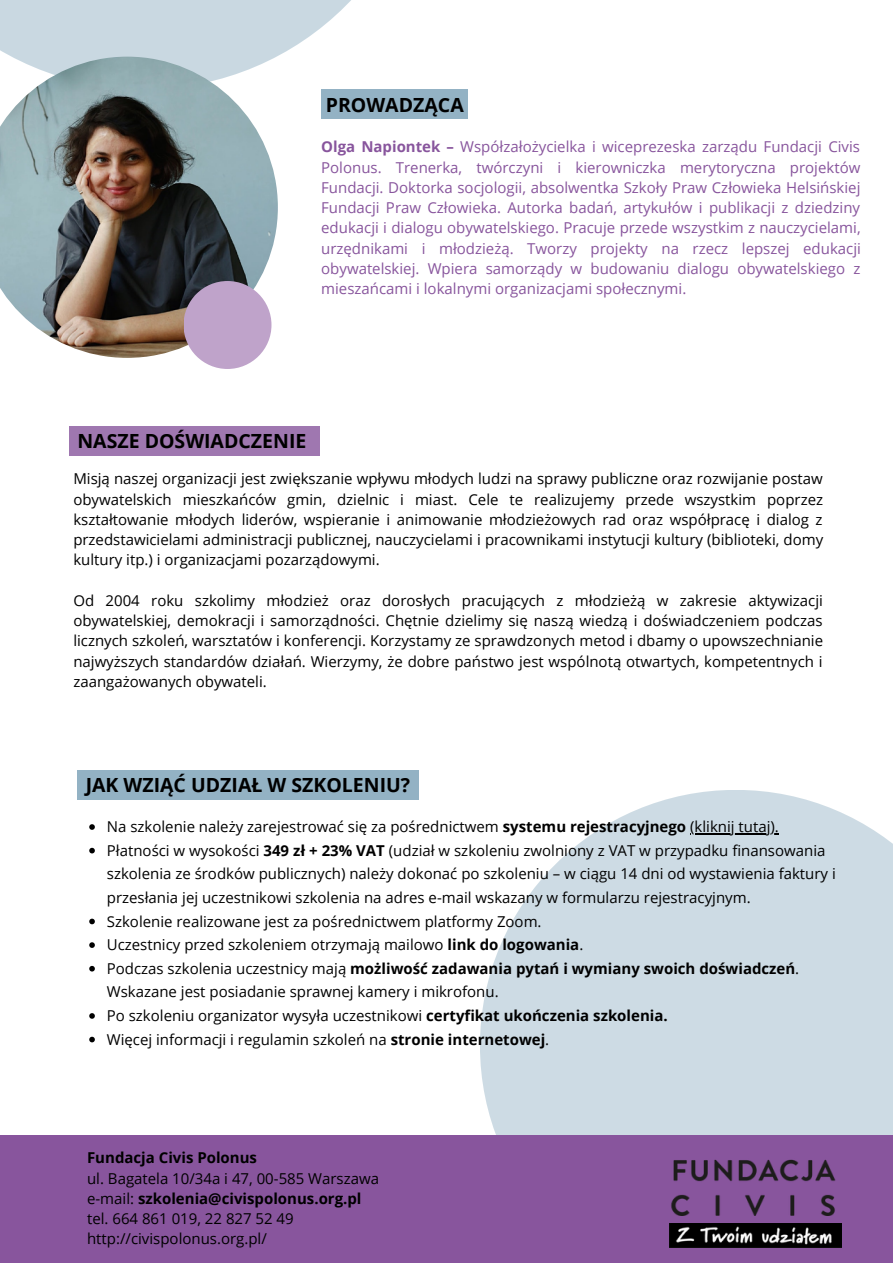
<style>
.page{position:relative;width:893px;height:1264px;background:#fff}
.page>*{position:absolute;margin:0;border:0;box-sizing:border-box;transform-origin:0 0}
.t1{font:700 19.5px "Open Sans";color:#000}
.t2{font:15px/20.2px "Open Sans";color:#000;text-align:justify}
.t3{font:15px/20.2px "Open Sans";color:#88559d;text-align:justify}
.t4{font:700 15px "Open Sans";color:#000}
.s1{font-weight:700}
</style>
<div class="page">
<svg style="left:0;top:0;width:351px;height:57px;background:#cedbe3"></svg>
<img style="left:0;top:57px;width:278px;height:301px">
<div style="left:183px;top:281px;width:88px;height:88px;background:#bfa3ca;border-radius:50%"></div>
<div style="left:321px;top:89px;width:146px;height:29px;background:#93b2c4"></div>
<svg style="left:480px;top:790px;width:412px;height:345px;background:#d2dfe7"></svg>
<div style="left:69px;top:426px;width:251px;height:30px;background:#9f77b0"></div>
<div style="left:77px;top:770px;width:341px;height:29px;background:#93b2c4"></div>
<div style="left:0;top:1135px;width:892px;height:127px;background:#88559d"></div>
<svg style="left:89px;top:824px;width:6px;height:5px"></svg>
<hr style="left:694px;top:833px;width:76px;height:1px;background:#000">
<svg style="left:89px;top:847px;width:6px;height:6px"></svg>
<svg style="left:89px;top:918px;width:6px;height:6px"></svg>
<svg style="left:89px;top:942px;width:6px;height:5px"></svg>
<svg style="left:89px;top:965px;width:6px;height:6px"></svg>
<svg style="left:89px;top:1013px;width:6px;height:5px"></svg>
<svg style="left:89px;top:1036px;width:6px;height:6px"></svg>
<img style="left:671px;top:1159px;width:165px;height:56px">
<img style="left:669px;top:1223px;width:172px;height:24px">
<h1 class="t1" style="left:326px;top:91px;width:139px">PROWADZĄCA</h1>
<p class="t3" style="left:321px;top:136px;width:541px"><span class="s1">Olga Napiontek –</span> Współzałożycielka i wiceprezeska zarządu Fundacji Civis Polonus. Trenerka, twórczyni i kierowniczka merytoryczna projektów Fundacji. Doktorka socjologii, absolwentka Szkoły Praw Człowieka Helsińskiej Fundacji Praw Człowieka. Autorka badań, artykułów i publikacji z dziedziny edukacji i dialogu obywatelskiego. Pracuje przede wszystkim z nauczycielami, urzędnikami i młodzieżą. Tworzy projekty na rzecz lepszej edukacji obywatelskiej. Wpiera samorządy w budowaniu dialogu obywatelskiego z mieszańcami i lokalnymi organizacjami społecznymi.</p>
<h1 class="t1" style="left:77px;top:427px;width:230px">NASZE DOŚWIADCZENIE</h1>
<p class="t2" style="left:73px;top:468px;width:751px">Misją naszej organizacji jest zwiększanie wpływu młodych ludzi na sprawy publiczne oraz rozwijanie postaw obywatelskich mieszkańców gmin, dzielnic i miast. Cele te realizujemy przede wszystkim poprzez kształtowanie młodych liderów, wspieranie i animowanie młodzieżowych rad oraz współpracę i dialog z przedstawicielami administracji publicznej, nauczycielami i pracownikami instytucji kultury (biblioteki, domy kultury itp.) i organizacjami pozarządowymi.</p>
<p class="t2" style="left:73px;top:590px;width:751px">Od 2004 roku szkolimy młodzież oraz dorosłych pracujących z młodzieżą w zakresie aktywizacji obywatelskiej, demokracji i samorządności. Chętnie dzielimy się naszą wiedzą i doświadczeniem podczas licznych szkoleń, warsztatów i konferencji. Korzystamy ze sprawdzonych metod i dbamy o upowszechnianie najwyższych standardów działań. Wierzymy, że dobre państwo jest wspólnotą otwartych, kompetentnych i zaangażowanych obywateli.</p>
<h1 class="t1" style="left:86px;top:771px;width:326px">JAK WZIĄĆ UDZIAŁ W SZKOLENIU?</h1>
<p class="t2" style="left:107px;top:814px;width:730px;line-height:23.5px;text-align:left">Na szkolenie należy zarejestrować się za pośrednictwem <span class="s1">systemu rejestracyjnego</span> (kliknij tutaj).<br>Płatności w wysokości <span class="s1">349 zł + 23% VAT</span> (udział w szkoleniu zwolniony z VAT w przypadku finansowania szkolenia ze środków publicznych) należy dokonać po szkoleniu – w ciągu 14 dni od wystawienia faktury i przesłania jej uczestnikowi szkolenia na adres e-mail wskazany w formularzu rejestracyjnym.<br>Szkolenie realizowane jest za pośrednictwem platformy Zoom.<br>Uczestnicy przed szkoleniem otrzymają mailowo <span class="s1">link do logowania</span>.<br>Podczas szkolenia uczestnicy mają <span class="s1">możliwość zadawania pytań i wymiany swoich doświadczeń</span>.<br>Wskazane jest posiadanie sprawnej kamery i mikrofonu.<br>Po szkoleniu organizator wysyła uczestnikowi <span class="s1">certyfikat ukończenia szkolenia.<br></span>Więcej informacji i regulamin szkoleń na <span class="s1">stronie internetowej</span>.</p>
<p class="t4" style="left:87px;top:1147px;width:171px">Fundacja Civis Polonus</p>
<p class="t2" style="left:87px;top:1167px;width:293px;text-align:left">ul. Bagatela 10/34a i 47, 00-585 Warszawa e-mail: <span class="s1">szkolenia@civispolonus.org.pl </span>tel. 664 861 019, 22 827 52 49 http://civispolonus.org.pl/</p>
</div>
